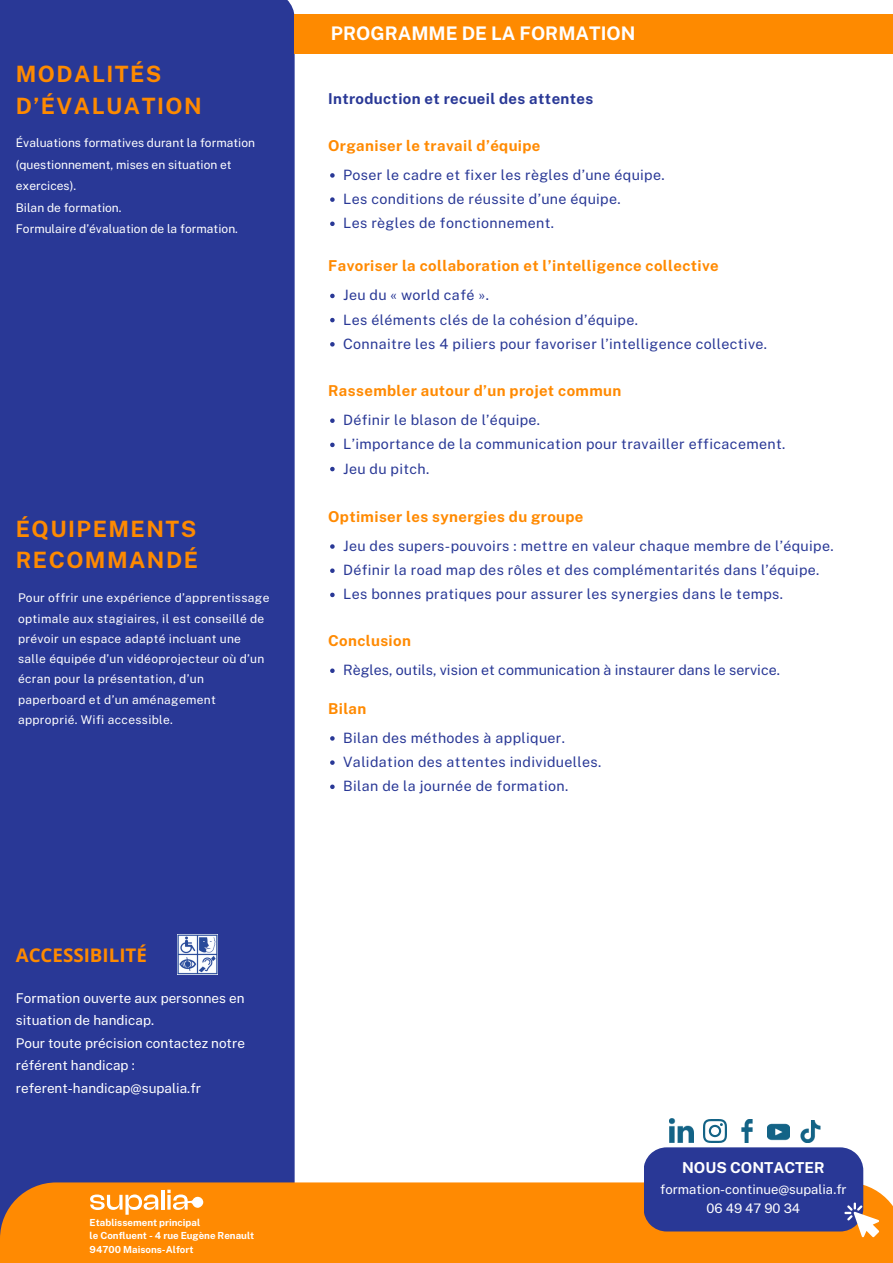
<style>
.page{position:relative;width:893px;height:1263px;background:#fff}
.page>*{position:absolute;margin:0;border:0;box-sizing:border-box;transform-origin:0 0}
.t1{font:700 22.5px/31.5px "Public Sans";letter-spacing:.065em;color:#fe8a00}
.t2{font:700 18.75px "Public Sans";color:#fff}
.t3{font:700 18.75px "Open Sans";color:#fe8a00}
.t4{font:700 15.08px "Public Sans";color:#fff}
.t5{font:700 15px "Public Sans";letter-spacing:.025em;color:#ff8a02}
.t6{font:700 15px "Public Sans";letter-spacing:.025em;color:#293896}
.t7{font:14.25px "Public Sans";letter-spacing:.025em;color:#293896}
.t8{font:14.25px "Public Sans";color:#293896}
.t9{font:13.5px/22.5px "Public Sans";color:#fff}
.t10{font:13.12px "Public Sans";color:#fff}
.t11{font:12px/20.2px "Public Sans";letter-spacing:.025em;color:#fff}
.t12{font:12px/21.4px "Public Sans";color:#fff}
.t13{font:700 9.75px "Public Sans";color:#fff}
</style>
<div class="page">
<div style="left:0;top:0;width:295px;height:1263px;background:#293896"></div>
<div style="left:0;top:1182px;width:893px;height:81px;background:#ff8a02"></div>
<svg style="left:643px;top:1147px;width:236px;height:90px;background:#4a4c8f"></svg>
<svg style="left:90px;top:1194px;width:68px;height:21px"></svg>
<hr style="left:161px;top:1190px;width:3px;height:19px;background:#fff">
<svg style="left:167px;top:1190px;width:36px;height:20px"></svg>
<img style="left:178px;top:935px;width:39px;height:39px">
<div style="left:295px;top:14px;width:598px;height:40px;background:#fe8a00"></div>
<img style="left:669px;top:1118px;width:24px;height:24px">
<img style="left:703px;top:1119px;width:23px;height:23px">
<img style="left:741px;top:1119px;width:12px;height:23px">
<img style="left:767px;top:1123px;width:22px;height:18px">
<img style="left:800px;top:1120px;width:21px;height:22px">
<svg style="left:330px;top:173px;width:5px;height:5px"></svg>
<svg style="left:330px;top:197px;width:5px;height:5px"></svg>
<svg style="left:330px;top:222px;width:5px;height:4px"></svg>
<svg style="left:330px;top:294px;width:5px;height:4px"></svg>
<svg style="left:330px;top:318px;width:5px;height:4px"></svg>
<svg style="left:330px;top:342px;width:5px;height:5px"></svg>
<svg style="left:330px;top:418px;width:5px;height:5px"></svg>
<svg style="left:330px;top:443px;width:5px;height:4px"></svg>
<svg style="left:330px;top:467px;width:5px;height:4px"></svg>
<svg style="left:330px;top:544px;width:5px;height:5px"></svg>
<svg style="left:330px;top:568px;width:5px;height:5px"></svg>
<svg style="left:330px;top:593px;width:5px;height:4px"></svg>
<svg style="left:330px;top:736px;width:5px;height:5px"></svg>
<svg style="left:330px;top:760px;width:5px;height:5px"></svg>
<svg style="left:330px;top:784px;width:5px;height:5px"></svg>
<svg style="left:330px;top:668px;width:5px;height:5px"></svg>
<p class="t1" style="left:16px;top:58px;width:187px">MODALITÉS<br>D’ÉVALUATION</p>
<h4 class="t12" style="left:16px;top:132px;width:241px">Évaluations formatives durant la formation (questionnement, mises en situation et exercices).</h4>
<h4 class="t12" style="left:16px;top:197px;width:107px">Bilan de formation.</h4>
<p class="t12" style="left:16px;top:218px;width:224px">Formulaire d’évaluation de la formation.</p>
<p class="t1" style="left:16px;top:513px;width:184px">ÉQUIPEMENTS<br>RECOMMANDÉ</p>
<h4 class="t11" style="left:18px;top:588px;width:253px">Pour offrir une expérience d’apprentissage optimale aux stagiaires, il est conseillé de prévoir un espace adapté incluant une salle équipée d’un vidéoprojecteur où d’un écran pour la présentation, d’un paperboard et d’un aménagement approprié. Wifi accessible.</h4>
<h2 class="t2" style="left:331px;top:22px;width:306px">PROGRAMME DE LA FORMATION</h2>
<h6 class="t6" style="left:328px;top:90px;width:267px">Introduction et recueil des attentes</h6>
<p class="t5" style="left:328px;top:137px;width:214px">Organiser le travail d’équipe</p>
<p class="t7" style="left:343px;top:166px;width:323px">Poser le cadre et fixer les règles d’une équipe.</p>
<p class="t7" style="left:343px;top:191px;width:279px">Les conditions de réussite d’une équipe.</p>
<h4 class="t7" style="left:343px;top:215px;width:212px">Les règles de fonctionnement.</h4>
<p class="t5" style="left:328px;top:257px;width:392px">Favoriser la collaboration et l’intelligence collective</p>
<p class="t7" style="left:343px;top:287px;width:147px">Jeu du « world café ».</p>
<p class="t7" style="left:343px;top:311px;width:296px">Les éléments clés de la cohésion d’équipe.</p>
<h4 class="t7" style="left:343px;top:335px;width:425px">Connaitre les 4 piliers pour favoriser l’intelligence collective.</h4>
<p class="t5" style="left:328px;top:382px;width:295px">Rassembler autour d’un projet commun</p>
<p class="t7" style="left:343px;top:412px;width:199px">Définir le blason de l’équipe.</p>
<p class="t7" style="left:343px;top:436px;width:444px">L’importance de la communication pour travailler efficacement.</p>
<h4 class="t7" style="left:343px;top:460px;width:88px">Jeu du pitch.</h4>
<p class="t5" style="left:328px;top:508px;width:257px">Optimiser les synergies du groupe</p>
<h4 class="t7" style="left:343px;top:537px;width:492px">Jeu des supers-pouvoirs : mettre en valeur chaque membre de l’équipe.</h4>
<p class="t7" style="left:343px;top:562px;width:478px">Définir la road map des rôles et des complémentarités dans l’équipe.</p>
<p class="t7" style="left:343px;top:586px;width:441px">Les bonnes pratiques pour assurer les synergies dans le temps.</p>
<p class="t5" style="left:328px;top:632px;width:84px">Conclusion</p>
<p class="t8" style="left:343px;top:662px;width:438px">Règles, outils, vision et communication à instaurer dans le service.</p>
<p class="t5" style="left:328px;top:699px;width:40px">Bilan</p>
<p class="t7" style="left:343px;top:729px;width:223px">Bilan des méthodes à appliquer.</p>
<p class="t7" style="left:343px;top:753px;width:260px">Validation des attentes individuelles.</p>
<p class="t7" style="left:343px;top:778px;width:227px">Bilan de la journée de formation.</p>
<h2 class="t3" style="left:16px;top:942px;width:133px">ACCESSIBILITÉ</h2>
<p class="t9" style="left:16px;top:986px;width:230px">Formation ouverte aux personnes en situation de handicap.<br>Pour toute précision contactez notre référent handicap : referent-handicap@supalia.fr</p>
<p class="t13" style="left:90px;top:1216px;width:112px">Etablissement principal</p>
<p class="t13" style="left:90px;top:1230px;width:166px">le Confluent - 4 rue Eugène Renault</p>
<h1 class="t13" style="left:90px;top:1243px;width:105px">94700 Maisons-Alfort</h1>
<h1 class="t4" style="left:682px;top:1159px;width:144px">NOUS CONTACTER</h1>
<p class="t10" style="left:660px;top:1181px;width:188px">formation-continue@supalia.fr</p>
<p class="t10" style="left:706px;top:1200px;width:95px">06 49 47 90 34</p>
</div>
